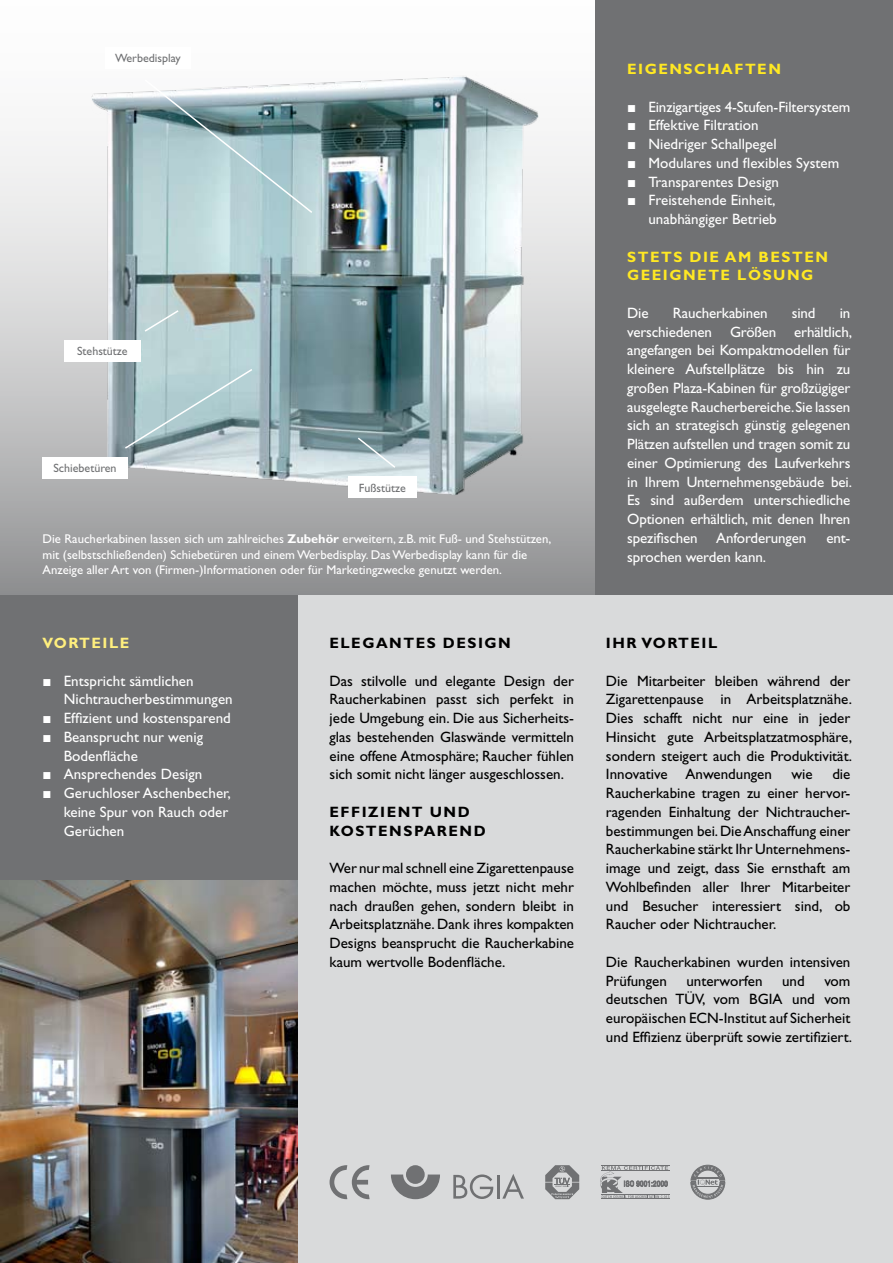
<style>
.page{position:relative;width:893px;height:1263px;background:#fff}
.page>*{position:absolute;margin:0;border:0;box-sizing:border-box;transform-origin:0 0}
.t1{font:15px/18.8px "Gill Sans Std";color:#000;text-align:justify}
.t2{font:15px/18.8px "Gill Sans Std";color:#fff}
.t3{font:700 15px/18.8px "Gill Sans Std";letter-spacing:.1em;color:#000}
.t4{font:700 15px/18.8px "Gill Sans Std";letter-spacing:.1em;color:#ffe823}
.t5{font:700 15px "Gill Sans Std";letter-spacing:.1em;color:#ffef7e}
.t6{font:12.75px/15.3px "Gill Sans Std";color:#fff}
.t7{font:12px "Gill Sans Std";color:#707173}
.s1{font-weight:700}
.s2{font-family:"Arial"}
</style>
<div class="page">
<div style="left:595px;top:0;width:298px;height:595px;background:#707173"></div>
<div style="left:298px;top:595px;width:595px;height:668px;background:#d9dadb"></div>
<svg style="left:0;top:136px;width:595px;height:459px;background:#b6b7b8"></svg>
<div style="left:0;top:595px;width:298px;height:285px;background:#707173"></div>
<img style="left:0;top:880px;width:298px;height:383px">
<svg style="left:330px;top:1165px;width:40px;height:34px"></svg>
<svg style="left:691px;top:1165px;width:34px;height:34px"></svg>
<svg style="left:545px;top:1165px;width:34px;height:34px"></svg>
<svg style="left:391px;top:1174px;width:49px;height:25px"></svg>
<div style="left:406px;top:1165px;width:19px;height:19px;background:#707173;border-radius:50%"></div>
<svg style="left:453px;top:1174px;width:40px;height:25px"></svg>
<hr style="left:497px;top:1175px;width:3px;height:23px;background:#707173">
<svg style="left:502px;top:1174px;width:22px;height:24px"></svg>
<hr style="left:601px;top:1198px;width:69px;height:1px;background:#707173">
<hr style="left:601px;top:1165px;width:68px;height:1px;background:#707173">
<svg style="left:600px;top:1166px;width:69px;height:32px"></svg>
<img style="left:91px;top:75px;width:462px;height:435px">
<svg style="left:143px;top:309px;width:37px;height:24px"></svg>
<svg style="left:123px;top:367px;width:131px;height:83px;background:#a7c0c4"></svg>
<svg style="left:356px;top:436px;width:41px;height:33px"></svg>
<svg style="left:143px;top:78px;width:171px;height:136px;background:#aac3c7"></svg>
<div style="left:64px;top:340px;width:77px;height:22px;background:#fff"></div>
<div style="left:43px;top:457px;width:85px;height:21px;background:#fff"></div>
<div style="left:348px;top:477px;width:68px;height:21px;background:#fff"></div>
<p class="t7" style="left:115px;top:51px;width:67px">Werbedisplay</p>
<p class="t7" style="left:77px;top:344px;width:52px">Stehstütze</p>
<p class="t7" style="left:53px;top:461px;width:65px">Schiebetüren</p>
<p class="t7" style="left:359px;top:481px;width:48px">Fußstütze</p>
<p class="t6" style="left:43px;top:532px;width:510px">Die Raucherkabinen lassen sich um zahlreiches <span class="s1">ZUBEHÖR</span> erweitern, z.B. mit Fuß- und Stehstützen, mit (selbstschließenden) Schiebetüren und einem Werbedisplay. Das Werbedisplay kann für die<br>Anzeige aller Art von (Firmen-)Informationen oder für Marketingzwecke genutzt werden.</p>
<p class="t5" style="left:43px;top:634px;width:88px">VORTEILE</p>
<p class="t2" style="left:64px;top:671px;width:170px;text-indent:-21px"><span class="s2">■</span> Entspricht sämtlichen<br>Nichtraucherbestimmungen</p>
<p class="t2" style="left:43px;top:709px;width:190px"><span class="s2">■</span> Effizient und kostensparend</p>
<p class="t2" style="left:64px;top:727px;width:141px;text-indent:-21px"><span class="s2">■</span> Beansprucht nur wenig<br>Bodenfläche</p>
<p class="t2" style="left:43px;top:765px;width:161px"><span class="s2">■</span> Ansprechendes Design</p>
<p class="t2" style="left:64px;top:784px;width:169px;text-indent:-21px"><span class="s2">■</span> Geruchloser Aschenbecher, keine Spur von Rauch oder<br>Gerüchen</p>
<p class="t3" style="left:330px;top:634px;width:183px">ELEGANTES DESIGN</p>
<p class="t1" style="left:330px;top:671px;width:246px">Das stilvolle und elegante Design der Raucherkabinen passt sich perfekt in jede Umgebung ein. Die aus Sicherheits&shy;glas bestehenden Glaswände vermitteln eine offene Atmosphäre; Raucher fühlen sich somit nicht länger ausgeschlossen.</p>
<p class="t3" style="left:330px;top:802px;width:158px">EFFIZIENT UND<br>KOSTENSPAREND</p>
<p class="t1" style="left:330px;top:859px;width:246px">Wer nur mal schnell eine Zigarettenpause machen möchte, muss jetzt nicht mehr nach draußen gehen, sondern bleibt in Arbeitsplatznähe. Dank ihres kompakten Designs beansprucht die Raucherkabine kaum wertvolle Bodenfläche.</p>
<p class="t4" style="left:627px;top:60px;width:155px">EIGENSCHAFTEN</p>
<p class="t2" style="left:627px;top:97px;width:225px"><span class="s2">■</span> Einzigartiges 4-Stufen-Filtersystem</p>
<p class="t2" style="left:627px;top:116px;width:133px"><span class="s2">■</span> Effektive Filtration</p>
<p class="t2" style="left:627px;top:135px;width:151px"><span class="s2">■</span> Niedriger Schallpegel</p>
<p class="t2" style="left:627px;top:153px;width:214px"><span class="s2">■</span> Modulares und flexibles System</p>
<p class="t2" style="left:627px;top:172px;width:153px"><span class="s2">■</span> Transparentes Design</p>
<p class="t2" style="left:627px;top:191px;width:151px;text-align:right"><span class="s2">■</span> Freistehende Einheit, unabhängiger Betrieb</p>
<p class="t4" style="left:627px;top:247px;width:202px">STETS DIE AM BESTEN<br>GEEIGNETE LÖSUNG</p>
<p class="t2" style="left:627px;top:303px;width:23px">Die</p>
<p class="t2" style="left:673px;top:303px;width:96px">Raucherkabinen</p>
<p class="t2" style="left:792px;top:303px;width:25px">sind</p>
<p class="t2" style="left:627px;top:303px;width:226px;text-align:justify;text-indent:213px">in verschiedenen Größen erhältlich, angefangen bei Kompaktmodellen für kleinere Aufstellplätze bis hin zu großen Plaza-Kabinen für großzügiger ausgelegte Raucherbereiche. Sie lassen sich an strategisch günstig gelegenen Plätzen aufstellen und tragen somit zu einer Optimierung des Laufverkehrs in Ihrem Unternehmensgebäude bei.<br>Es sind außerdem unterschiedliche Optionen erhältlich, mit denen Ihren spezifischen Anforderungen</p>
<p class="t2" style="left:826px;top:528px;width:26px">ent-</p>
<p class="t2" style="left:627px;top:547px;width:140px">sprochen werden kann.</p>
<p class="t3" style="left:606px;top:634px;width:113px">IHR VORTEIL</p>
<p class="t1" style="left:606px;top:671px;width:248px">Die Mitarbeiter bleiben während der Zigarettenpause in Arbeitsplatznähe.<br>Dies schafft nicht nur eine in jeder Hinsicht gute Arbeitsplatzatmosphäre, sondern steigert auch die Produktivität.<br>Innovative Anwendungen</p>
<p class="t1" style="left:606px;top:765px;width:246px;text-indent:226px">die Raucherkabine tragen zu einer hervor&shy;ragenden Einhaltung der Nichtraucher&shy;bestimmungen bei. Die Anschaffung einer Raucherkabine stärkt Ihr Unternehmens&shy;image und zeigt, dass Sie ernsthaft am Wohlbefinden aller Ihrer Mitarbeiter und Besucher interessiert sind, ob Raucher oder Nichtraucher.</p>
<p class="t1" style="left:606px;top:952px;width:246px">Die Raucherkabinen wurden intensiven<br>Prüfungen</p>
<p class="t1" style="left:791px;top:765px;width:23px">wie</p>
<p class="t1" style="left:686px;top:971px;width:78px">unterworfen</p>
<p class="t1" style="left:782px;top:971px;width:24px">und</p>
<p class="t1" style="left:606px;top:971px;width:248px;text-indent:218px">vom deutschen TÜV, vom BGIA und vom europäischen ECN-Institut auf Sicherheit und Effizienz überprüft sowie zertifiziert.</p>
</div>
